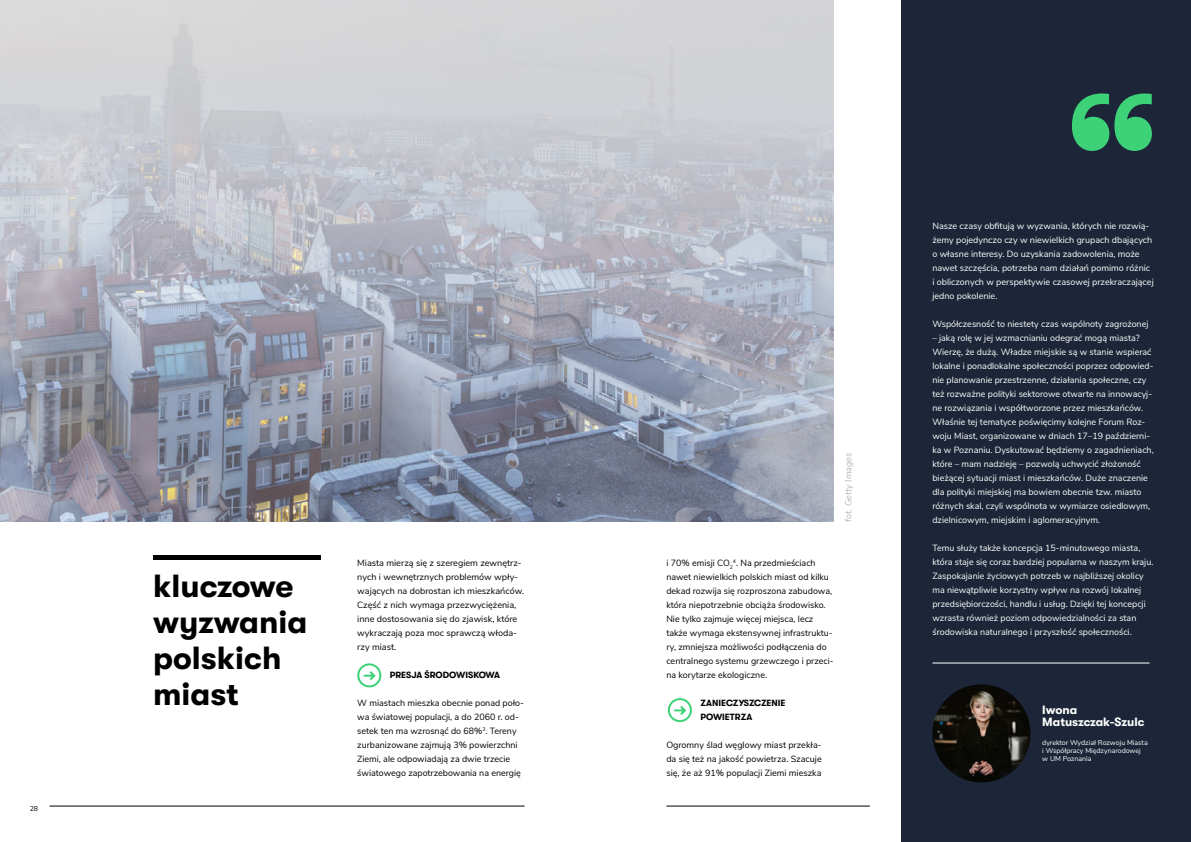
<style>
.page{position:relative;width:1191px;height:842px;background:#fff}
.page>*{position:absolute;margin:0;border:0;box-sizing:border-box;transform-origin:0 0}
.Nagłówek_1{font:700 32px/36px "GT Walsheim";color:#000}
.Nunito_-_tekst_podst{font:700 12px/12px "GT Walsheim";color:#fff}
.Normal_wrd_10{font:9px/14px "Nunito Sans";color:#fff}
.t1{font:9px/14px "Nunito Sans";color:#000}
.Normal_wrd_10-2{font:700 9px/14px "GT Walsheim";color:#000}
.Normal_wrd_11{font:italic 9px "Nunito Sans";color:#b2b7bd}
.Nunito_-_tekst_podst-2{font:7px/8px "Nunito Sans";color:#fff}
.t2{font:7px "Nunito Sans";color:#000}
</style>
<div class="page">
<hr style="left:50px;top:806px;width:474px;height:1px;background:#000">
<img style="left:0;top:0;width:833px;height:522px">
<hr style="left:153px;top:555px;width:168px;height:4px;background:#000">
<div style="left:901px;top:0;width:290px;height:842px;background:#1c2638"></div>
<hr style="left:932px;top:662px;width:217px;height:1px;background:#fff">
<img style="left:932px;top:684px;width:98px;height:98px;border-radius:49px">
<svg style="left:357px;top:663px;width:25px;height:25px"></svg>
<svg style="left:667px;top:698px;width:25px;height:25px"></svg>
<svg style="left:1072px;top:93px;width:79px;height:58px"></svg>
<hr style="left:666px;top:806px;width:204px;height:1px;background:#000">
<p class="t2" style="left:30px;top:804px;width:10px">28</p>
<p class="Nagłówek_1" style="left:153px;top:568px;width:156px">kluczowe wyzwania polskich miast</p>
<p class="t1" style="left:357px;top:556px;width:168px">Miasta mierzą się z szeregiem zewnętrz&shy;nych i wewnętrznych problemów wpły&shy;wających na dobrostan ich mieszkańców.<br>Część z nich wymaga przezwyciężenia, inne dostosowania się do zjawisk, które wykraczają poza moc sprawczą włoda&shy;rzy miast.</p>
<p class="Normal_wrd_10-2" style="left:390px;top:668px;width:112px">PRESJA ŚRODOWISKOWA</p>
<p class="t1" style="left:357px;top:696px;width:168px">W miastach mieszka obecnie ponad poło&shy;wa światowej populacji, a do 2060 r. od&shy;setek ten ma wzrosnąć do 68%<sup>3</sup>. Tereny zurbanizowane zajmują 3% powierzchni Ziemi, ale odpowiadają za dwie trzecie światowego zapotrzebowania na energię</p>
<p class="Normal_wrd_11" style="left:842px;top:522px;width:70px;rotate:-90deg">fot. Getty Images</p>
<p class="t1" style="left:666px;top:556px;width:169px">i 70% emisji CO<sub>2</sub><sup>4</sup>. Na przedmieściach nawet niewielkich polskich miast od kilku dekad rozwija się rozproszona zabudowa, która niepotrzebnie obciąża środowisko.<br>Nie tylko zajmuje więcej miejsca, lecz także wymaga ekstensywnej infrastruktu&shy;ry, zmniejsza możliwości podłączenia do centralnego systemu grzewczego i przeci&shy;na korytarze ekologiczne.</p>
<p class="Normal_wrd_10-2" style="left:700px;top:696px;width:87px">ZANIECZYSZCZENIE<br>POWIETRZA</p>
<p class="t1" style="left:666px;top:738px;width:157px;text-align:justify">Ogromny ślad węglowy miast przekła&shy;da się też na jakość powietrza. Szacuje się, że aż 91% populacji Ziemi mieszka</p>
<p class="Normal_wrd_10" style="left:932px;top:218px;width:223px">Nasze czasy obfitują w wyzwania, których nie rozwią&shy;żemy pojedynczo czy w niewielkich grupach dbających o własne interesy. Do uzyskania zadowolenia, może nawet szczęścia, potrzeba nam działań pomimo różnic i obliczonych w perspektywie czasowej przekraczającej jedno pokolenie.</p>
<p class="Normal_wrd_10" style="left:932px;top:316px;width:217px">Współczesność to niestety czas wspólnoty zagrożonej</p>
<p class="Normal_wrd_10" style="left:932px;top:330px;width:223px">– jaką rolę w jej wzmacnianiu odegrać mogą miasta?<br>Wierzę, że dużą. Władze miejskie są w stanie wspierać lokalne i ponadlokalne społeczności poprzez odpowied&shy;nie planowanie przestrzenne, działania społeczne, czy też rozważne polityki sektorowe otwarte na innowacyj&shy;ne rozwiązania i współtworzone przez mieszkańców.<br>Właśnie tej tematyce poświęcimy kolejne Forum Roz&shy;woju Miast, organizowane w dniach 17–19 październi&shy;ka w Poznaniu. Dyskutować będziemy o zagadnieniach, które – mam nadzieję – pozwolą uchwycić złożoność bieżącej sytuacji miast i mieszkańców. Duże znaczenie dla polityki miejskiej ma bowiem obecnie tzw. miasto różnych skal, czyli wspólnota w wymiarze osiedlowym, dzielnicowym, miejskim i aglomeracyjnym.</p>
<p class="Normal_wrd_10" style="left:932px;top:540px;width:222px">Temu służy także koncepcja 15-minutowego miasta, która staje się coraz bardziej popularna w naszym kraju.<br>Zaspokajanie życiowych potrzeb w najbliższej okolicy ma niewątpliwie korzystny wpływ na rozwój lokalnej przedsiębiorczości, handlu i usług. Dzięki tej koncepcji wzrasta również poziom odpowiedzialności za stan środowiska naturalnego i przyszłość społeczności.</p>
<p class="Nunito_-_tekst_podst" style="left:1042px;top:703px;width:104px">Iwona<br>Matuszczak-Szulc</p>
<p class="Nunito_-_tekst_podst-2" style="left:1042px;top:738px;width:107px">dyrektor Wydział Rozwoju Miasta i Współpracy Międzynarodowej w UM Poznania</p>
</div>
